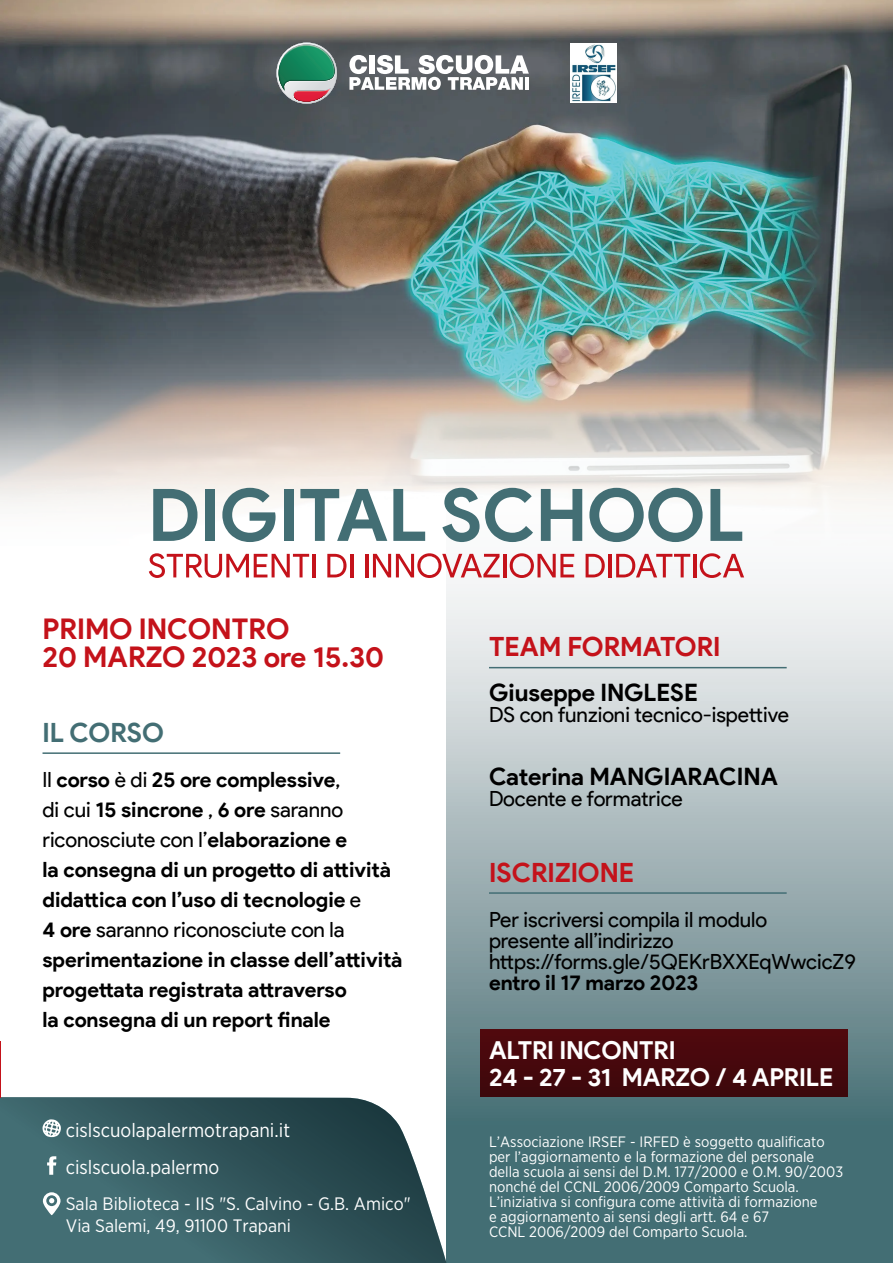
<style>
.page{position:relative;width:893px;height:1263px;background:#fff}
.page>*{position:absolute;margin:0;border:0;box-sizing:border-box;transform-origin:0 0}
.t1{font:700 28.5px/28.5px "Product Sans";color:#c4121a}
.t2{font:700 26.55px "Product Sans";color:#c4121a}
.t3{font:700 26.55px "Product Sans";color:#436e74}
.t4{font:700 24.75px/27px "Product Sans";letter-spacing:-.005em;color:#fff}
.t5{font:700 24px "Product Sans";color:#000}
.t6{font:700 21px/30px "Product Sans";letter-spacing:-.005em;color:#000}
.t7{font:21px/21px "Product Sans";color:#000}
.t8{font:19.5px/37.2px "Gotham Narrow";color:#fff}
.t9{font:18px/21.6px "Gotham Narrow";color:#fff}
.t10{font:15px/15px "Gotham Narrow";color:#fff}
.s1{font-weight:400}
</style>
<div class="page">
<img style="left:0;top:0;width:893px;height:578px">
<svg style="left:446px;top:458px;width:447px;height:805px;background:#98a5a8"></svg>
<svg style="left:278px;top:44px;width:58px;height:57px;background:#618d7a"></svg>
<svg style="left:349px;top:55px;width:180px;height:35px"></svg>
<hr style="left:525px;top:77px;width:4px;height:13px;background:#fff">
<img style="left:571px;top:44px;width:46px;height:59px">
<hr style="left:43px;top:752px;width:297px;height:2px;background:#436e74">
<hr style="left:489px;top:667px;width:298px;height:1px;background:#436e74">
<hr style="left:489px;top:892px;width:298px;height:2px;background:#436e74">
<svg style="left:0;top:1097px;width:446px;height:166px;background:#416469"></svg>
<svg style="left:43px;top:1119px;width:18px;height:18px"></svg>
<svg style="left:47px;top:1156px;width:9px;height:19px"></svg>
<svg style="left:153px;top:489px;width:44px;height:52px"></svg>
<div style="left:205px;top:489px;width:10px;height:52px;background:#436e74"></div>
<svg style="left:222px;top:488px;width:54px;height:54px"></svg>
<div style="left:284px;top:489px;width:9px;height:52px;background:#436e74"></div>
<svg style="left:300px;top:489px;width:87px;height:52px"></svg>
<svg style="left:393px;top:489px;width:32px;height:52px"></svg>
<svg style="left:442px;top:488px;width:91px;height:54px"></svg>
<svg style="left:541px;top:489px;width:41px;height:52px"></svg>
<svg style="left:589px;top:488px;width:114px;height:54px"></svg>
<svg style="left:710px;top:489px;width:32px;height:52px"></svg>
<svg style="left:149px;top:553px;width:160px;height:25px"></svg>
<hr style="left:312px;top:554px;width:3px;height:23px;background:#c4121a">
<svg style="left:327px;top:554px;width:20px;height:23px"></svg>
<hr style="left:350px;top:554px;width:3px;height:23px;background:#c4121a">
<hr style="left:365px;top:554px;width:3px;height:23px;background:#c4121a">
<svg style="left:373px;top:553px;width:127px;height:25px"></svg>
<hr style="left:503px;top:554px;width:3px;height:23px;background:#c4121a">
<svg style="left:510px;top:553px;width:64px;height:25px"></svg>
<svg style="left:586px;top:554px;width:19px;height:23px"></svg>
<hr style="left:608px;top:554px;width:3px;height:23px;background:#c4121a">
<svg style="left:616px;top:554px;width:74px;height:23px"></svg>
<hr style="left:693px;top:554px;width:3px;height:23px;background:#c4121a">
<svg style="left:700px;top:553px;width:44px;height:25px"></svg>
<svg style="left:43px;top:1192px;width:18px;height:23px"></svg>
<hr style="left:0;top:1042px;width:1px;height:56px;background:#c4121a">
<h1 class="t1" style="left:43px;top:615px;width:343px">PRIMO INCONTRO<br>20 MARZO 2023 ore 15.30</h1>
<p class="t3" style="left:43px;top:716px;width:123px">IL CORSO</p>
<p class="t6" style="left:43px;top:765px;width:361px"><span class="s1">Il</span> corso <span class="s1">è di</span> 25 ore complessive<span class="s1">,<br>di cui</span> 15 sincrone <span class="s1">,</span> 6 ore <span class="s1">saranno riconosciute con l’</span>elaborazione e<br>la consegna di un progetto di attività didattica con l’uso di tecnologie <span class="s1">e<br></span>4 ore <span class="s1">saranno riconosciute con la </span>sperimentazione in classe dell’attività progettata registrata attraverso<br>la consegna di un report finale</p>
<p class="t8" style="left:66px;top:1111px;width:226px">cislscuolapalermotrapani.it cislscuola.palermo</p>
<p class="t9" style="left:66px;top:1192px;width:346px">Sala Biblioteca - IIS "S. Calvino - G.B. Amico"<br>Via Salemi, 49, 91100 Trapani</p>
<p class="t2" style="left:489px;top:631px;width:233px">TEAM FORMATORI</p>
<p class="t5" style="left:489px;top:678px;width:210px">Giuseppe INGLESE</p>
<p class="t7" style="left:489px;top:705px;width:302px">DS con funzioni tecnico-ispettive</p>
<p class="t5" style="left:489px;top:762px;width:290px">Caterina MANGIARACINA</p>
<p class="t7" style="left:489px;top:789px;width:195px">Docente e formatrice</p>
<p class="t2" style="left:489px;top:856px;width:147px">ISCRIZIONE</p>
<p class="t7" style="left:489px;top:909px;width:368px">Per iscriversi compila il modulo<br>presente all’indirizzo https://forms.gle/5QEKrBXXEqWwcicZ9</p>
<p class="t6" style="left:489px;top:968px;width:211px">entro il 17 marzo 2023</p>
<p class="t4" style="left:489px;top:1037px;width:346px">ALTRI INCONTRI<br>24 - 27 - 31 MARZO / 4 APRILE</p>
<p class="t10" style="left:489px;top:1134px;width:356px">L’Associazione IRSEF - IRFED è soggetto qualificato per l’aggiornamento e la formazione del personale della scuola ai sensi del D.M. 177/2000 e O.M. 90/2003 nonché del CCNL 2006/2009 Comparto Scuola.<br>L’iniziativa si configura come attività di formazione<br>e aggiornamento ai sensi degli artt. 64 e 67<br>CCNL 2006/2009 del Comparto Scuola.</p>
</div>
